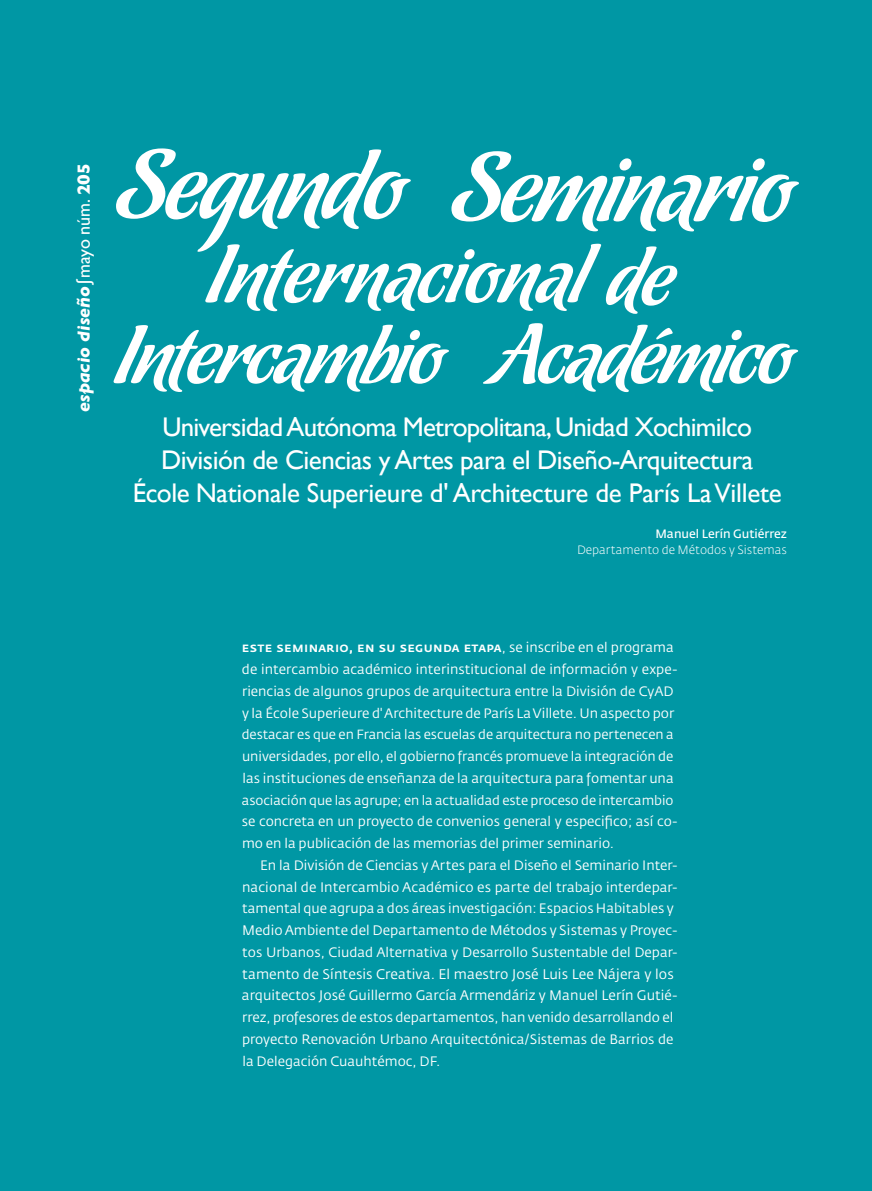
<style>
.page{position:relative;width:872px;height:1191px;background:#0097a4}
.page>*{position:absolute;margin:0;border:0;box-sizing:border-box;transform-origin:0 0}
.t1{font:97.5px "Chocolate Caliente";letter-spacing:-.02em;color:#fff}
.t2{font:82.5px/80.7px "Chocolate Caliente";color:#fff}
.t3{font:82.5px "Chocolate Caliente";letter-spacing:-.02em;color:#fff}
.t4{font:27px/33px "Gill Sans";letter-spacing:-.02em;color:#fff;text-align:center}
.t5{font:italic 700 18px "Gill Sans";color:#fff}
.t6{font:13.8px "Fedra Sans Std";letter-spacing:.005em;color:#fff}
.t7{font:13.65px "Fedra Sans Std";letter-spacing:.005em;color:#fff}
.t8{font:13.5px/21.8px "Fedra Sans Std";color:#fff}
.t9{font:13.35px "Fedra Sans Std";letter-spacing:-.005em;color:#fff}
.t10{font:13.2px "Fedra Sans Std";letter-spacing:-.005em;color:#fff}
.t11{font:300 12px/16.5px "Fedra Sans Std";color:#fff;text-align:right}
.s1{font-weight:400;font-style:normal}
.s2{font-style:normal}
.s3{font-weight:400}
.s4{font-weight:500}
.s5{font-size:13.5px}
.s6{font-size:13.65px}
</style>
<div class="page">
<p class="t5" style="left:73px;top:412px;width:250px;rotate:-90deg">espacio diseño <span class="s1">mayo núm.</span> <span class="s2">205</span></p>
<p class="t1" style="left:116px;top:133px;width:676px">Segundo Seminario</p>
<p class="t2" style="left:114px;top:242px;width:474px;text-indent:92px">Internacional<br>Intercambio</p>
<p class="t3" style="left:606px;top:230px;width:68px">de</p>
<p class="t3" style="left:488px;top:308px;width:305px">Académico</p>
<p class="t4" style="left:133px;top:410px;width:650px">Universidad Autónoma Metropolitana, Unidad Xochimilco<br>División de Ciencias y Artes para el Diseño-Arquitectura<br>École Nationale Superieure d' Architecture de París La Villete</p>
<p class="t11" style="left:577px;top:525px;width:211px"><span class="s3">Manuel Lerín Gutiérrez<br></span>Departamento de Métodos y Sistemas</p>
<p class="t8" style="left:242px;top:636px;width:437px"><span class="s4">este seminario, en su segunda etapa</span>, se inscribe en el programa de intercambio académico interinstitucional de información y expe&shy;riencias de algunos grupos de arquitectura entre la División de CyAD y la École Superieure d' Architecture de París La Villete. Un aspecto por</p>
<p class="t10" style="left:242px;top:726px;width:433px">destacar es que en Francia las escuelas de arquitectura no pertenecen a</p>
<p class="t9" style="left:242px;top:748px;width:433px">universidades, por ello, el gobierno francés promueve la integración de</p>
<p class="t7" style="left:242px;top:769px;width:433px"><span class="s5">las inst</span>ituciones de enseñanza de la arquitectura para <span class="s5">fomentar una</span></p>
<p class="t10" style="left:242px;top:791px;width:433px">asociación que las agrupe; en la actualidad este proceso de intercambio</p>
<p class="t8" style="left:242px;top:810px;width:437px">se concreta en un proyecto de convenios general y especifico; así co-</p>
<p class="t8" style="left:242px;top:832px;width:373px">mo en la publicación de las memorias del primer seminario.</p>
<p class="t8" style="left:260px;top:854px;width:419px">En la División de Ciencias y Artes para el Diseño el Seminario Inter-</p>
<p class="t7" style="left:242px;top:878px;width:437px">nacional de Intercambio Académico es parte <span class="s5">del trabajo interdepar-</span></p>
<p class="t8" style="left:242px;top:897px;width:433px">tamental que agrupa a dos áreas investigación: Espacios Habitables <span class="s6">y</span></p>
<p class="t7" style="left:242px;top:921px;width:437px">Medio Ambiente del Departamento de Métodos y Sistemas y Pr<span class="s5">oyec-</span></p>
<p class="t8" style="left:242px;top:941px;width:436px">tos Urbanos, Ciudad Alternativa y Desarrollo Sustentable del Depar-</p>
<p class="t6" style="left:242px;top:965px;width:433px">tamento de Síntesis Creativa. El maestro José Luis Lee Nájera y los</p>
<p class="t7" style="left:242px;top:987px;width:437px">arquitectos José Guillermo García Armendáriz y Manuel Lerín Gut<span class="s5">ié-</span></p>
<p class="t8" style="left:242px;top:1006px;width:433px;text-align:justify">rrez, profesores de estos departamentos, han venido desarrollando el proyecto Renovación Urbano Arquitectónica/Sistemas de Barrios de la Delegación Cuauhtémoc, DF.</p>
</div>
